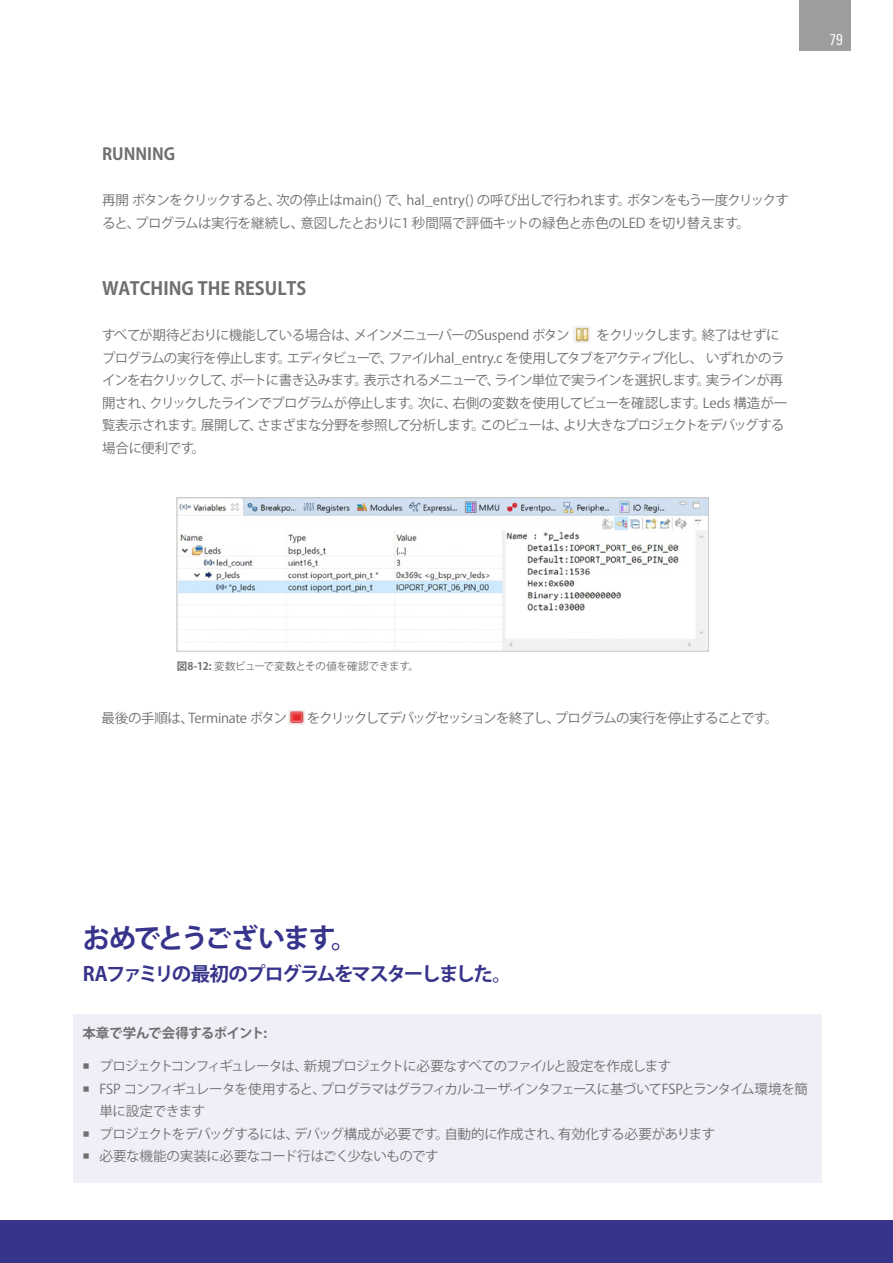
<style>
.page{position:relative;width:893px;height:1263px;background:#fff}
.page>*{position:absolute;margin:0;border:0;box-sizing:border-box;transform-origin:0 0}
.t1{font:700 27px "Koz Go Pr 6 N";letter-spacing:-.075em;color:#37348b}
.t2{font:700 19.5px "Koz Go Pr 6 N";letter-spacing:-.095em;color:#37348b}
.t3{font:700 18px "Koz Go Pro";color:#706f6f}
.t4{font:700 16.5px "Koz Go Pro";color:#706f6f}
.t5{font:15px "Linotype Univers 420 Cn";color:#fff}
.t6{font:13.5px/22.5px "Koz Go Pr 6 N";letter-spacing:-.055em;color:#706f6f}
.t7{font:13.5px "Koz Go Pr 6 N";letter-spacing:-.035em;color:#706f6f}
.t8{font:13.5px "Koz Go Pr 6 N";letter-spacing:-.075em;color:#706f6f}
.t9{font:13.5px "Koz Go Pr 6 N";letter-spacing:-.105em;color:#706f6f}
.t10{font:13.5px "Koz Go Pr 6 N";letter-spacing:-.03em;color:#706f6f}
.t11{font:13.5px "Koz Go Pr 6 N";letter-spacing:-.02em;color:#706f6f}
.t12{font:700 13.5px "Koz Go Pr 6 N";letter-spacing:-.035em;color:#706f6f}
.t13{font:10.5px "Koz Go Pr 6 N";letter-spacing:-.01em;color:#706f6f}
.s1{font-weight:700}
</style>
<div class="page">
<div style="left:799px;top:0;width:51px;height:51px;background:#9d9d9c"></div>
<img style="left:573px;top:327px;width:17px;height:16px">
<img style="left:289px;top:710px;width:15px;height:15px">
<div style="left:0;top:1220px;width:893px;height:43px;background:#37348b"></div>
<div style="left:73px;top:1014px;width:748px;height:169px;background:#f0eff8"></div>
<img style="left:179px;top:500px;width:527px;height:149px">
<div style="left:177px;top:498px;width:531px;height:153px;border:1px solid #c6c6c6"></div>
<p class="t4" style="left:102px;top:143px;width:75px">RUNNING</p>
<p class="t6" style="left:102px;top:189px;width:689px">再開 ボタンをクリックすると、次の停止はmain() で、hal_entry() の呼び出しで行われます。ボタンをもう一度クリックすると、プログラムは実行を継続し、意図したとおりに1 秒間隔で評価キットの緑色と赤色のLED を切り替えます。</p>
<h3 class="t3" style="left:102px;top:277px;width:206px">WATCHING THE RESULTS</h3>
<p class="t6" style="left:102px;top:324px;width:469px">すべてが期待どおりに機能している場合は、メインメニューバーのSuspend ボタン</p>
<p class="t6" style="left:102px;top:324px;width:687px;text-indent:494px">をクリックします。終了はせずにプログラムの実行を停止します。エディタビューで、ファイルhal_entry.c を使用してタブをアクティブ化し、 いずれかのラインを右クリックして、ポートに書き込みます。表示されるメニューで、ライン単位で実ラインを選択します。実ラインが再開され、クリックしたラインでプログラムが停止します。次に、右側の変数を使用してビューを確認します。Leds 構造が一覧表示されます。展開して、さまざまな分野を参照して分析します。このビューは、より大きなプロジェクトをデバッグする場合に便利です。</p>
<p class="t5" style="left:829px;top:31px;width:15px">79</p>
<p class="t13" style="left:177px;top:660px;width:244px"><span class="s1">図8-12:</span> 変数ビューで変数とその値を確認できます。</p>
<p class="t11" style="left:102px;top:710px;width:187px">最後の手順は、Terminate ボタン</p>
<p class="t9" style="left:307px;top:710px;width:473px">をクリックしてデバッグセッションを終了し、プログラムの実行を停止することです。</p>
<h1 class="t1" style="left:83px;top:922px;width:277px">おめでとうございます。</h1>
<h2 class="t2" style="left:83px;top:963px;width:430px">RAファミリの最初のプログラムをマスターしました。</h2>
<p class="t12" style="left:82px;top:1025px;width:186px">本章で学んで会得するポイント:</p>
<p class="t8" style="left:82px;top:1059px;width:591px">○ プロジェクトコンフィギュレータは、新規プロジェクトに必要なすべてのファイルと設定を作成します</p>
<p class="t6" style="left:99px;top:1078px;width:710px;text-indent:-17px">○ FSP コンフィギュレータを使用すると、プログラマはグラフィカル·ユーザ·インタフェースに基づいてFSPとランタイム環境を簡単に設定できます</p>
<p class="t7" style="left:82px;top:1126px;width:635px">○ プロジェクトをデバッグするには、デバッグ構成が必要です。自動的に作成され、有効化する必要があります</p>
<p class="t10" style="left:82px;top:1149px;width:358px">○ 必要な機能の実装に必要なコード行はごく少ないものです</p>
</div>
